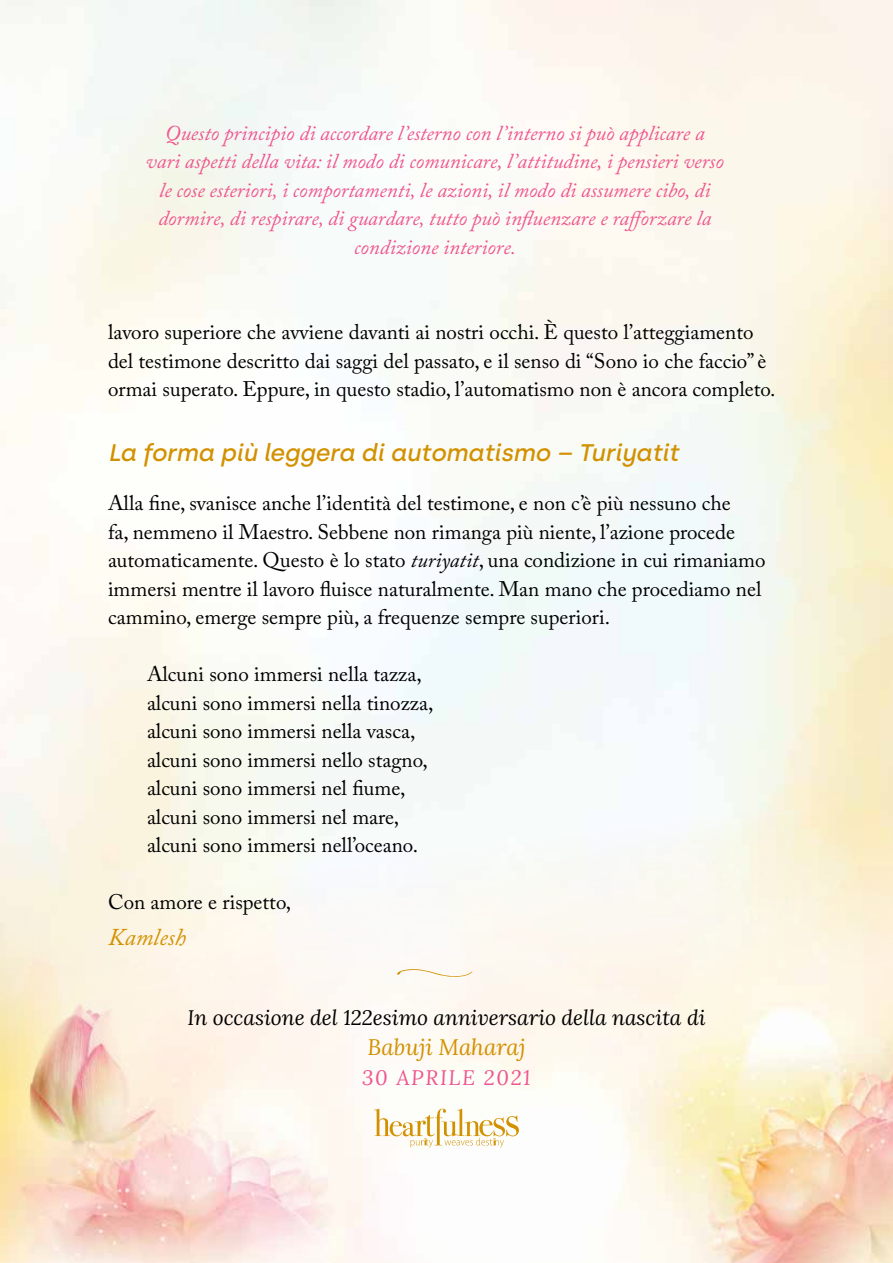
<style>
.page{position:relative;width:893px;height:1263px;background:#fff}
.page>*{position:absolute;margin:0;border:0;box-sizing:border-box;transform-origin:0 0}
.t1{font:italic 500 24px "Silka";letter-spacing:-.01em;color:#d29100}
.t2{font:italic 24px "Adobe Caslon Pro";color:#d29100}
.t3{font:italic 22.5px "Lora";color:#d29100}
.t4{font:21px/28.5px "Adobe Caslon Pro";color:#000}
.t5{font:italic 21px/28.5px "Adobe Caslon Pro";color:#ef558f;text-align:center}
.t6{font:italic 21px "Lora";color:#000}
.t7{font:italic 21px "Lora";letter-spacing:.075em;color:#ef558f}
.s1{font-style:italic}
</style>
<div class="page">
<img style="left:0;top:814px;width:893px;height:449px">
<svg style="left:397px;top:969px;width:76px;height:9px"></svg>
<svg style="left:374px;top:1109px;width:145px;height:39px"></svg>
<p class="t5" style="left:146px;top:118px;width:579px">Questo principio di accordare l’esterno con l’interno si può applicare a vari aspetti della vita: il modo di comunicare, l’attitudine, i pensieri verso le cose esteriori, i comportamenti, le azioni, il modo di assumere cibo, di dormire, di respirare, di guardare, tutto può influenzare e rafforzare la condizione interiore.</p>
<p class="t4" style="left:108px;top:317px;width:669px">lavoro superiore che avviene davanti ai nostri occhi. È questo l’atteggiamento del testimone descritto dai saggi del passato, e il senso di “Sono io che faccio” è ormai superato. Eppure, in questo stadio, l’automatismo non è ancora completo.</p>
<p class="t1" style="left:108px;top:438px;width:572px">La forma più leggera di automatismo – Turiyatit</p>
<p class="t4" style="left:108px;top:489px;width:659px">Alla fine, svanisce anche l’identità del testimone, e non c’è più nessuno che<br>fa, nemmeno il Maestro. Sebbene non rimanga più niente, l’azione procede automaticamente. Questo è lo stato <span class="s1">turiyatit</span>, una condizione in cui rimaniamo immersi mentre il lavoro fluisce naturalmente. Man mano che procediamo nel cammino, emerge sempre più, a frequenze sempre superiori.</p>
<p class="t4" style="left:147px;top:659px;width:288px">Alcuni sono immersi nella tazza, alcuni sono immersi nella tinozza, alcuni sono immersi nella vasca, alcuni sono immersi nello stagno, alcuni sono immersi nel fiume, alcuni sono immersi nel mare, alcuni sono immersi nell’oceano.</p>
<p class="t4" style="left:108px;top:887px;width:185px">Con amore e rispetto,</p>
<p class="t2" style="left:108px;top:923px;width:79px">Kamlesh</p>
<p class="t6" style="left:188px;top:1003px;width:519px">In occasione del 122esimo anniversario della nascita di</p>
<p class="t3" style="left:368px;top:1032px;width:159px">Babuji Maharaj</p>
<p class="t7" style="left:362px;top:1063px;width:170px">30 APRILE 2021</p>
</div>
